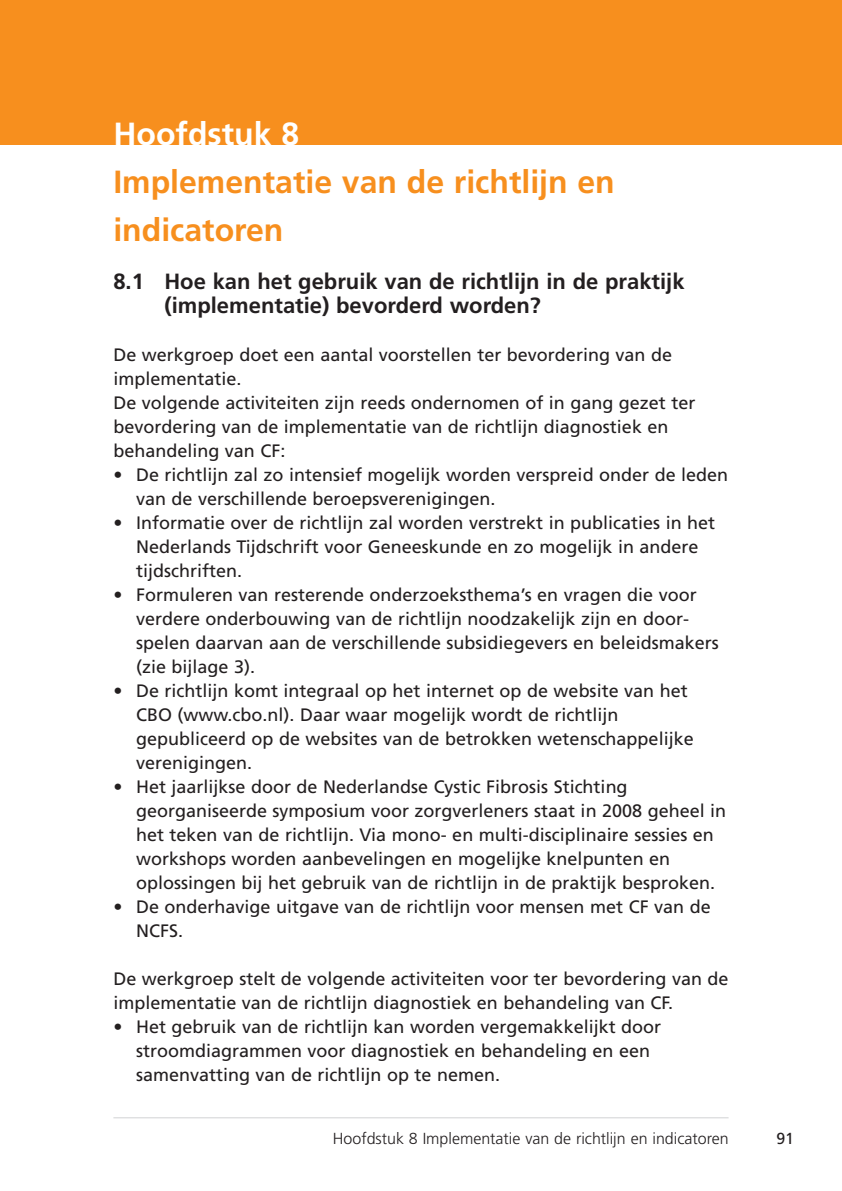
<style>
.page{position:relative;width:842px;height:1191px;background:#fff}
.page>*{position:absolute;margin:0;border:0;box-sizing:border-box;transform-origin:0 0}
.t1{font:700 32px/48px "Frutiger";color:#f78f1e}
.t2{font:700 32px "Frutiger";color:#fff}
.t3{font:700 22px/24px "Frutiger";color:#231f20}
.t4{font:18px/24px "Frutiger";color:#231f20}
.t5{font:300 16px "Frutiger";color:#231f20}
.t6{font:16px "Frutiger";color:#231f20}
</style>
<div class="page">
<div style="left:0;top:1px;width:842px;height:144px;background:#f78f1e"></div>
<hr style="left:113px;top:1117px;width:616px;height:1px;background:#d1d3d4">
<h1 class="t2" style="left:113px;top:121px;width:187px">Hoofdstuk 8</h1>
<h1 class="t1" style="left:113px;top:160px;width:503px">Implementatie van de richtlijn en indicatoren</h1>
<p class="t3" style="left:164px;top:271px;width:522px;text-indent:-51px">8.1 Hoe kan het gebruik van de richtlijn in de praktijk (implementatie) bevorderd worden?</p>
<p class="t4" style="left:113px;top:344px;width:584px">De werkgroep doet een aantal voorstellen ter bevordering van de implementatie.<br>De volgende activiteiten zijn reeds ondernomen of in gang gezet ter bevordering van de implementatie van de richtlijn diagnostiek en behandeling van CF:</p>
<p class="t4" style="left:136px;top:464px;width:594px;text-indent:-23px">• De richtlijn zal zo intensief mogelijk worden verspreid onder de leden van de verschillende beroepsverenigingen.</p>
<p class="t4" style="left:136px;top:512px;width:581px;text-indent:-23px">• Informatie over de richtlijn zal worden verstrekt in publicaties in het<br>Nederlands Tijdschrift voor Geneeskunde en zo mogelijk in andere tijdschriften.</p>
<p class="t4" style="left:136px;top:584px;width:584px;text-indent:-23px">• Formuleren van resterende onderzoeksthema’s en vragen die voor verdere onderbouwing van de richtlijn noodzakelijk zijn en door&shy;spelen daarvan aan de verschillende subsidiegevers en beleidsmakers (zie bijlage 3).</p>
<p class="t4" style="left:136px;top:680px;width:559px;text-indent:-23px">• De richtlijn komt integraal op het internet op de website van het CBO (www.cbo.nl). Daar waar mogelijk wordt de richtlijn gepubliceerd op de websites van de betrokken wetenschappelijke verenigingen.</p>
<p class="t4" style="left:136px;top:776px;width:592px;text-indent:-23px">• Het jaarlijkse door de Nederlandse Cystic Fibrosis Stichting georganiseerde symposium voor zorgverleners staat in 2008 geheel in het teken van de richtlijn. Via mono- en multi-disciplinaire sessies en workshops worden aanbevelingen en mogelijke knelpunten en oplossingen bij het gebruik van de richtlijn in de praktijk besproken.</p>
<p class="t4" style="left:136px;top:896px;width:576px;text-indent:-23px">• De onderhavige uitgave van de richtlijn voor mensen met CF van de<br>NCFS.</p>
<p class="t4" style="left:113px;top:968px;width:617px">De werkgroep stelt de volgende activiteiten voor ter bevordering van de implementatie van de richtlijn diagnostiek en behandeling van CF.</p>
<p class="t4" style="left:136px;top:1016px;width:527px;text-indent:-23px">• Het gebruik van de richtlijn kan worden vergemakkelijkt door stroomdiagrammen voor diagnostiek en behandeling en een samenvatting van de richtlijn op te nemen.</p>
<p class="t5" style="left:333px;top:1131px;width:397px">Hoofdstuk 8 Implementatie van de richtlijn en indicatoren</p>
<p class="t6" style="left:776px;top:1131px;width:19px">91</p>
</div>
